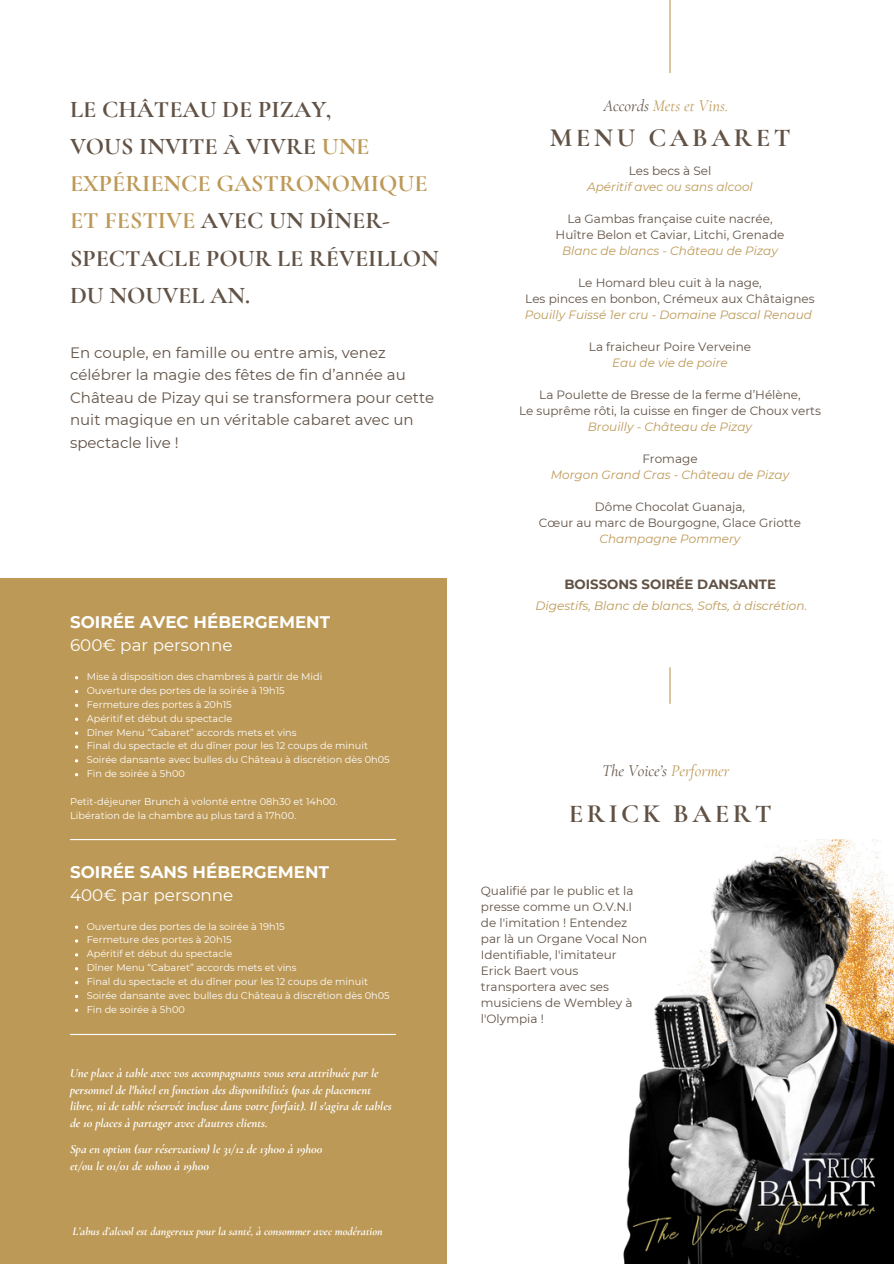
<style>
.page{position:relative;width:894px;height:1264px;background:#fff}
.page>*{position:absolute;margin:0;border:0;box-sizing:border-box;transform-origin:0 0}
.t1{font:700 26.4px "Cormorant Garamond";letter-spacing:.135em;color:#615245}
.t2{font:700 24px/37.2px "Cormorant Garamond";color:#615245}
.t3{font:700 16.8px "Montserrat";color:#fff}
.t4{font:16.8px "Montserrat";color:#fff}
.t5{font:italic 16.5px "Cormorant Garamond";color:#615245}
.t6{font:italic 16.5px "Cormorant Garamond";color:#bd9957}
.t7{font:15px/22.5px "Montserrat";color:#615245}
.t8{font:700 13.35px "Montserrat";color:#615245}
.t9{font:italic 700 12.6px/16.8px "Cormorant Garamond";color:#fff}
.t10{font:12px/16px "Montserrat";color:#615245}
.t11{font:italic 12px "Montserrat";color:#bd9957}
.t12{font:italic 700 11.55px "Cormorant Garamond";color:#fffffe}
.t13{font:9.75px "Montserrat";color:#fff}
.s1{color:#bd9957}
.s2{color:#615245}
</style>
<div class="page">
<img style="left:623px;top:845px;width:270px;height:418px">
<div style="left:0;top:578px;width:446px;height:685px;background:#bd9957"></div>
<hr style="left:669px;top:0;width:1px;height:73px;background:#bd9957">
<hr style="left:669px;top:667px;width:1px;height:36px;background:#bd9957">
<hr style="left:70px;top:839px;width:326px;height:1px;background:#fff">
<hr style="left:70px;top:1033px;width:326px;height:2px;background:#fff">
<h1 class="t2" style="left:70px;top:91px;width:370px">LE CHÂTEAU DE PIZAY,<br>VOUS INVITE À VIVRE <span class="s1">UNE<br>EXPÉRIENCE GASTRONOMIQUE<br>ET FESTIVE</span> AVEC UN DÎNER-<br>SPECTACLE POUR LE RÉVEILLON<br>DU NOUVEL AN.</h1>
<p class="t7" style="left:70px;top:341px;width:365px">En couple, en famille ou entre amis, venez célébrer la magie des fêtes de fin d’année au Château de Pizay qui se transformera pour cette nuit magique en un véritable cabaret avec un spectacle live !</p>
<h3 class="t3" style="left:70px;top:611px;width:261px">SOIRÉE AVEC HÉBERGEMENT</h3>
<h3 class="t4" style="left:70px;top:634px;width:164px">600€ par personne</h3>
<p class="t13" style="left:87px;top:670px;width:237px">Mise à disposition des chambres à partir de Midi</p>
<p class="t13" style="left:87px;top:684px;width:199px">Ouverture des portes de la soirée à 19h15</p>
<p class="t13" style="left:87px;top:698px;width:147px">Fermeture des portes à 20h15</p>
<p class="t13" style="left:87px;top:712px;width:147px">Apéritif et début du spectacle</p>
<p class="t13" style="left:87px;top:726px;width:211px">Dîner Menu “Cabaret” accords mets et vins</p>
<p class="t13" style="left:87px;top:740px;width:283px">Final du spectacle et du dîner pour les 12 coups de minuit</p>
<p class="t13" style="left:87px;top:753px;width:304px">Soirée dansante avec bulles du Château à discrétion dès 0h05</p>
<p class="t13" style="left:87px;top:767px;width:100px">Fin de soirée à 5h00</p>
<p class="t13" style="left:70px;top:795px;width:269px">Petit-déjeuner Brunch à volonté entre 08h30 et 14h00.</p>
<p class="t13" style="left:70px;top:809px;width:227px">Libération de la chambre au plus tard à 17h00.</p>
<h3 class="t3" style="left:70px;top:861px;width:260px">SOIRÉE SANS HÉBERGEMENT</h3>
<h3 class="t4" style="left:70px;top:884px;width:165px">400€ par personne</h3>
<p class="t13" style="left:87px;top:920px;width:199px">Ouverture des portes de la soirée à 19h15</p>
<p class="t13" style="left:87px;top:934px;width:147px">Fermeture des portes à 20h15</p>
<p class="t13" style="left:87px;top:947px;width:147px">Apéritif et début du spectacle</p>
<p class="t13" style="left:87px;top:961px;width:211px">Dîner Menu “Cabaret” accords mets et vins</p>
<p class="t13" style="left:87px;top:975px;width:283px">Final du spectacle et du dîner pour les 12 coups de minuit</p>
<p class="t13" style="left:87px;top:989px;width:304px">Soirée dansante avec bulles du Château à discrétion dès 0h05</p>
<p class="t13" style="left:87px;top:1003px;width:100px">Fin de soirée à 5h00</p>
<p class="t9" style="left:70px;top:1064px;width:323px">Une place à table avec vos accompagnants vous sera attribuée par le personnel de l'hôtel en fonction des disponibilités (pas de placement libre, ni de table réservée incluse dans votre forfait). Il s'agira de tables de 10 places à partager avec d'autres clients.</p>
<p class="t9" style="left:70px;top:1140px;width:254px">Spa en option (sur réservation) le 31/12 de 13h00 à 19h00 et/ou le 01/01 de 10h00 à 19h00</p>
<p class="t12" style="left:73px;top:1224px;width:311px">L’abus d’alcool est dangereux pour la santé, à consommer avec modération</p>
<h1 class="t6" style="left:603px;top:95px;width:126px"><span class="s2">Accords</span> Mets et Vins.</h1>
<p class="t1" style="left:549px;top:121px;width:242px">MENU CABARET</p>
<p class="t10" style="left:628px;top:163px;width:84px">Les becs à Sel</p>
<p class="t11" style="left:587px;top:180px;width:167px">Apéritif avec ou sans alcool</p>
<p class="t10" style="left:567px;top:211px;width:207px">La Gambas française cuite nacrée,</p>
<p class="t10" style="left:555px;top:227px;width:230px">Huître Belon et Caviar, Litchi, Grenade</p>
<p class="t11" style="left:562px;top:244px;width:217px">Blanc de blancs - Château de Pizay</p>
<p class="t10" style="left:578px;top:275px;width:185px">Le Homard bleu cuit à la nage,</p>
<p class="t10" style="left:525px;top:291px;width:291px">Les pinces en bonbon, Crémeux aux Châtaignes</p>
<p class="t11" style="left:524px;top:308px;width:288px">Pouilly Fuissé 1er cru - Domaine Pascal Renaud</p>
<p class="t10" style="left:588px;top:339px;width:164px">La fraicheur Poire Verveine</p>
<p class="t11" style="left:612px;top:356px;width:117px">Eau de vie de poire</p>
<p class="t10" style="left:539px;top:387px;width:263px">La Poulette de Bresse de la ferme d’Hélène,</p>
<p class="t10" style="left:519px;top:403px;width:303px">Le suprême rôti, la cuisse en finger de Choux verts</p>
<p class="t11" style="left:587px;top:420px;width:166px">Brouilly - Château de Pizay</p>
<p class="t10" style="left:642px;top:451px;width:57px">Fromage</p>
<p class="t11" style="left:550px;top:468px;width:240px">Morgon Grand Cras - Château de Pizay</p>
<h6 class="t10" style="left:594px;top:499px;width:151px">Dôme Chocolat Guanaja,</h6>
<h6 class="t10" style="left:538px;top:515px;width:263px">Cœur au marc de Bourgogne, Glace Griotte</h6>
<h5 class="t11" style="left:599px;top:532px;width:142px">Champagne Pommery</h5>
<p class="t8" style="left:564px;top:576px;width:213px">BOISSONS SOIRÉE DANSANTE</p>
<p class="t11" style="left:535px;top:598px;width:273px">Digestifs, Blanc de blancs, Softs, à discrétion.</p>
<p class="t5" style="left:602px;top:761px;width:129px">The Voice’s <span class="s1">Performer</span></p>
<h3 class="t1" style="left:568px;top:797px;width:204px">ERICK BAERT</h3>
<h4 class="t10" style="left:481px;top:882px;width:168px">Qualifié par le public et la presse comme un O.V.N.I de l'imitation ! Entendez par là un Organe Vocal Non<br>Identifiable, l'imitateur<br>Erick Baert vous transportera avec ses musiciens de Wembley à l'Olympia !</h4>
</div>
